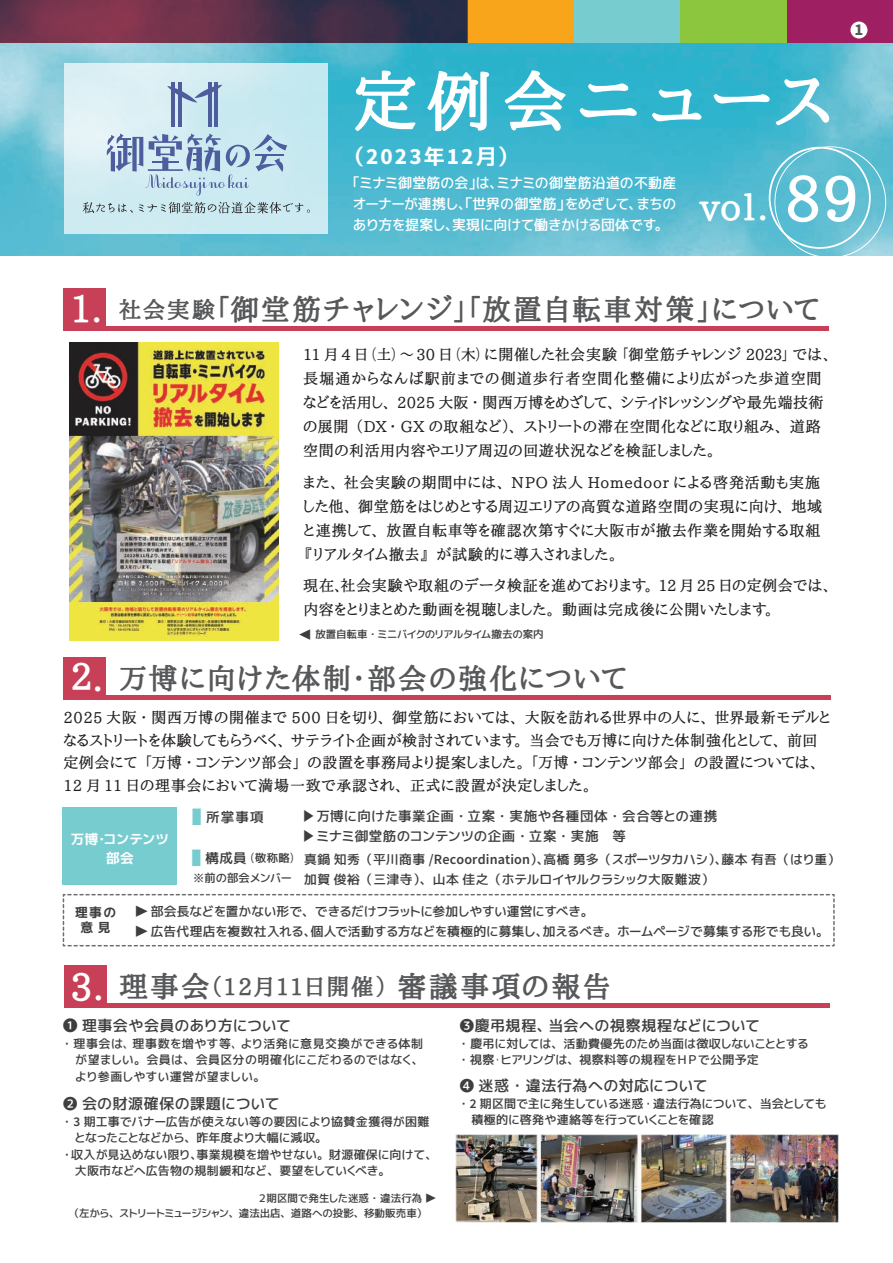
<style>
.page{position:relative;width:893px;height:1263px;background:#fff}
.page>*{position:absolute;margin:0;border:0;box-sizing:border-box;transform-origin:0 0}
.t1{font:700 64.5px "Aozora Mincho";letter-spacing:.155em;color:#fff}
.t2{font:700 58.5px "Aozora Mincho";color:#fff}
.t3{font:700 36px "Aozora Mincho";color:#fff}
.t4{font:700 28.5px "Aozora Mincho";letter-spacing:.08em;color:#57585a}
.t5{font:700 21px "Kazesawa";letter-spacing:.1em;color:#fff}
.t6{font:500 15px/24px "Aozora Mincho";letter-spacing:.035em;color:#231f20}
.t7{font:600 15px "Kazesawa";letter-spacing:.025em;color:#3e3e3f}
.t8{font:600 15px "Kazesawa";letter-spacing:.005em;color:#3e3e3f}
.t9{font:700 15px "Kazesawa";color:#57585a}
.t10{font:600 14.25px/21px "Kazesawa";letter-spacing:-.01em;color:#fff;text-align:justify}
.t11{font:600 13.5px/19.5px "Kazesawa";letter-spacing:.035em;color:#3e3e3f;scale:.75 1}
.t12{font:700 13.5px/19.5px "Kazesawa";letter-spacing:.005em;color:#fff;text-align:center}
.t13{font:600 13.5px "Kazesawa";letter-spacing:.035em;color:#3e3e3f}
.t14{font:600 12.75px/19.5px "Kazesawa";letter-spacing:.005em;color:#3e3e3f}
.t15{font:700 12.75px/15px "Kazesawa";color:#3e3e3f;text-align:center}
.t16{font:600 12px/16.5px "Kazesawa";letter-spacing:.01em;color:#3e3e3f}
.t17{font:600 12px/16.5px "Kazesawa";letter-spacing:.03em;color:#3e3e3f}
.t18{font:600 11.25px/19.8px "Kazesawa";color:#3e3e3f;scale:.75 1}
.t19{font:600 10.5px/15px "Kazesawa";letter-spacing:-.015em;color:#3e3e3f}
.s1{font-size:36px;color:#fff}
.s2{font-size:22.5px}
.s3{font-weight:700;font-size:12px}
.s4{font-size:22.5px;color:#77ccd0}
.s5{font-size:13.5px}
.s6{font-family:"Koz Go Pr 6 N";font-weight:400}
</style>
<div class="page">
<div style="left:64px;top:326px;width:765px;height:5px;background:#c84058"></div>
<div style="left:63px;top:288px;width:43px;height:43px;background:#c84058"></div>
<hr style="left:64px;top:1004px;width:765px;height:4px;background:#c84058">
<div style="left:64px;top:965px;width:42px;height:43px;background:#c84058"></div>
<hr style="left:64px;top:695px;width:766px;height:4px;background:#c84058">
<div style="left:63px;top:657px;width:43px;height:42px;background:#c84058"></div>
<img style="left:70px;top:342px;width:209px;height:298px">
<div style="left:62px;top:807px;width:115px;height:77px;background:#77ccd0"></div>
<svg style="left:62px;top:893px;width:773px;height:54px"></svg>
<img style="left:455px;top:1134px;width:383px;height:88px">
<img style="left:0;top:43px;width:893px;height:212px">
<div style="left:778px;top:0;width:115px;height:43px;background:#9e1f62"></div>
<div style="left:672px;top:0;width:115px;height:43px;background:#8bc63e"></div>
<div style="left:566px;top:0;width:114px;height:43px;background:#77ccd0"></div>
<div style="left:468px;top:0;width:106px;height:43px;background:#f9a51b"></div>
<svg style="left:0;top:0;width:468px;height:43px"></svg>
<div style="left:64px;top:64px;width:263px;height:170px;background:linear-gradient(to right,#def0f4,#c3e7ef)"></div>
<svg style="left:83px;top:202px;width:50px;height:11px"></svg>
<svg style="left:139px;top:202px;width:171px;height:12px"></svg>
<hr style="left:172px;top:82px;width:3px;height:44px;background:#4d5d9d">
<svg style="left:167px;top:85px;width:56px;height:18px"></svg>
<hr style="left:178px;top:82px;width:4px;height:44px;background:#4d5d9d">
<hr style="left:208px;top:82px;width:3px;height:44px;background:#4d5d9d">
<hr style="left:214px;top:82px;width:4px;height:44px;background:#4d5d9d">
<svg style="left:106px;top:133px;width:181px;height:63px"></svg>
<div style="left:769px;top:147px;width:102px;height:102px;border:2px solid #fff;border-radius:50%"></div>
<div style="left:850px;top:22px;width:17px;height:17px;background:#fff;border-radius:50%"></div>
<h1 class="t1" style="left:353px;top:65px;width:480px">定例会ニュース</h1>
<h3 class="t5" style="left:344px;top:140px;width:175px">（2023年12月）</h3>
<p class="t9" style="left:854px;top:18px;width:10px">1</p>
<p class="t10" style="left:353px;top:173px;width:325px">｢ミナミ御堂筋の会｣は、ミナミの御堂筋沿道の不動産オーナーが連携し、「世界の御堂筋」をめざして、まちのあり方を提案し、実現に向けて働きかける団体です。</p>
<h3 class="t3" style="left:700px;top:186px;width:69px">vol.</h3>
<h2 class="t2" style="left:785px;top:165px;width:75px">89</h2>
<h3 class="t4" style="left:70px;top:293px;width:751px"><span class="s1">1.</span> <span class="s2">社会実験</span>「御堂筋チャレンジ」「放置自転車対策」について</h3>
<p class="t6" style="left:303px;top:343px;width:529px">11 月 4 日（土）～ 30 日（木）に開催した社会実験「御堂筋チャレンジ 2023」では、長堀通からなんば駅前までの側道歩行者空間化整備により広がった歩道空間などを活用し、 2025 大阪・関西万博をめざして、シティドレッシングや最先端技術の展開（DX ・ GX の取組など）、ストリートの滞在空間化などに取り組み、道路空間の利活用内容やエリア周辺の回遊状況などを検証しました。</p>
<p class="t6" style="left:303px;top:471px;width:520px">また、社会実験の期間中には、 NPO 法人 Homedoor による啓発活動も実施した他、御堂筋をはじめとする周辺エリアの高質な道路空間の実現に向け、地域と連携して、放置自転車等を確認次第すぐに大阪市が撤去作業を開始する取組『リアルタイム撤去』が試験的に導入されました。</p>
<p class="t6" style="left:303px;top:574px;width:529px">現在、社会実験や取組のデータ検証を進めております。 12 月 25 日の定例会では、内容をとりまとめた動画を視聴しました。動画は完成後に公開いたします。</p>
<p class="t19" style="left:299px;top:627px;width:246px"><span class="s3">◀</span> 放置自転車・ミニバイクのリアルタイム撤去の案内</p>
<h3 class="t4" style="left:72px;top:662px;width:556px"><span class="s1">２.</span> 万博に向けた体制・部会の強化について</h3>
<p class="t6" style="left:63px;top:707px;width:769px;line-height:22.5px">2025 大阪・関西万博の開催まで 500 日を切り、御堂筋においては、大阪を訪れる世界中の人に、世界最新モデルとなるストリートを体験してもらうべく、サテライト企画が検討されています。当会でも万博に向けた体制強化として、前回定例会にて「万博・コンテンツ部会」の設置を事務局より提案しました。「万博・コンテンツ部会」の設置については、12 月 11 日の理事会において満場一致で承認され、正式に設置が決定しました。</p>
<p class="t12" style="left:71px;top:829px;width:99px">万博･コンテンツ部会</p>
<p class="t13" style="left:191px;top:807px;width:74px"><span class="s4">■</span> 所掌事項</p>
<p class="t18" style="left:191px;top:848px;width:145px"><span class="s4">■</span> <span class="s5">構成員</span>（敬称略）※前の部会メンバー</p>
<p class="t11" style="left:304px;top:806px;width:553px">▶ 万博に向けた事業企画・立案・実施や各種団体・会合等との連携▶ ミナミ御堂筋のコンテンツの企画・立案・実施　等</p>
<p class="t14" style="left:304px;top:850px;width:538px">真鍋 知秀（平川商事 /Recoordination）、高橋 勇多（スポーツタカハシ）、藤本 有吾（はり重）加賀 俊裕（三津寺）、山本 佳之（ホテルロイヤルクラシック大阪難波）</p>
<p class="t15" style="left:75px;top:904px;width:43px">理事の意 見</p>
<p class="t14" style="left:136px;top:902px;width:695px">▶ 部会長などを置かない形で、できるだけフラットに参加しやすい運営にすべき。<br>▶ 広告代理店を複数社入れる、個人で活動する方などを積極的に募集し、加えるべき。ホームページで募集する形でも良い。</p>
<h3 class="t4" style="left:71px;top:971px;width:542px"><span class="s1">3.</span> 理事会<span class="s2">（12月11日開催）</span> 審議事項の報告</h3>
<p class="t8" style="left:63px;top:1014px;width:230px"><span class="s6">❶</span> 理事会や会員のあり方について</p>
<p class="t17" style="left:63px;top:1035px;width:368px">・理事会は、理事数を増やす等、より活発に意見交換ができる体制　が望ましい。会員は、会員区分の明確化にこだわるのではなく、　　より参画しやすい運営が望ましい。</p>
<p class="t7" style="left:63px;top:1092px;width:218px">❷ 会の財源確保の課題について</p>
<p class="t16" style="left:63px;top:1113px;width:376px">・ 3 期工事でバナー広告が使えない等の要因により協賛金獲得が困難　となったことなどから、昨年度より大幅に減収。<br>・収入が見込めない限り、事業規模を増やせない。財源確保に向けて、　大阪市などへ広告物の規制緩和など、要望をしていくべき。</p>
<p class="t19" style="left:69px;top:1190px;width:369px;text-indent:188px">２期区間で発生した迷惑・違法行為 ▶（左から、ストリートミュージシャン、違法出店、道路への投影、移動販売車）　</p>
<p class="t7" style="left:459px;top:1014px;width:302px">❸慶弔規程、当会への視察規程などについて</p>
<p class="t16" style="left:459px;top:1035px;width:351px">・慶弔に対しては、活動費優先のため当面は徴収しないこととする・視察・ヒアリングは、視察料等の規程をＨＰで公開予定</p>
<p class="t7" style="left:459px;top:1074px;width:250px">❹ 迷惑・違法行為への対応について</p>
<p class="t16" style="left:459px;top:1095px;width:369px">・ 2 期区間で主に発生している迷惑・違法行為について、当会としても　積極的に啓発や連絡等を行っていくことを確認</p>
</div>
